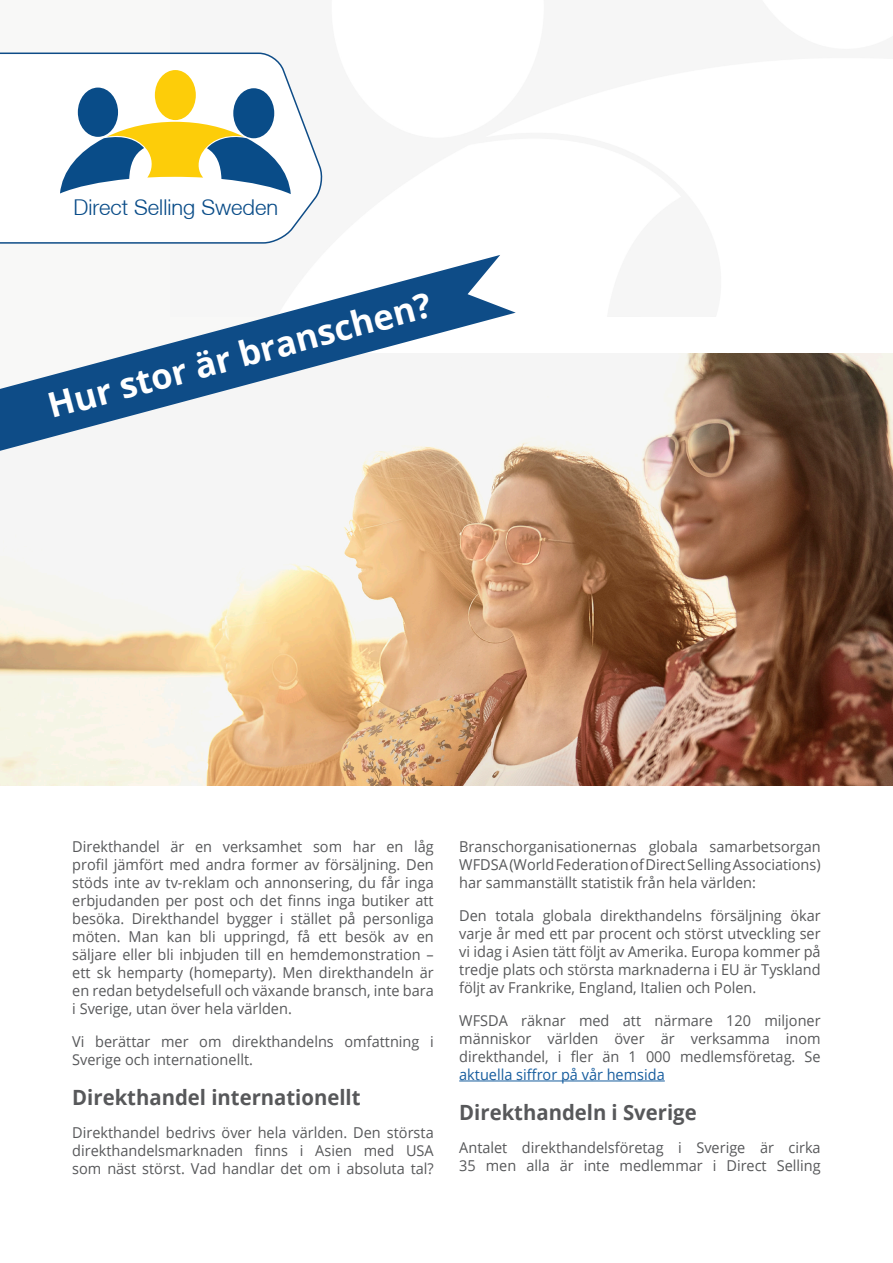
<style>
.page{position:relative;width:893px;height:1263px;background:#fff}
.page>*{position:absolute;margin:0;border:0;box-sizing:border-box;transform-origin:0 0}
.Body{font:700 34.5px "Open Sans";color:#fff}
.t1{font:300 21.75px "Helvetica Neue LT";color:#094c88}
.Paragraph_Style_2{font:700 21px "Open Sans";color:#57585a}
.Paragraph_Style_2-2{font:15px/18px "Open Sans";color:#57585a;text-align:justify}
.s1{color:#175d9e}
</style>
<div class="page">
<img style="left:0;top:353px;width:893px;height:432px">
<svg style="left:516px;top:353px;width:267px;height:38px;fill:#f5f5f5"></svg>
<svg style="left:0;top:52px;width:323px;height:192px"></svg>
<div style="left:155px;top:70px;width:41px;height:50px;background:#fdcd09;border-radius:50%"></div>
<div style="left:78px;top:88px;width:40px;height:49px;background:#094c88;border-radius:50%"></div>
<svg style="left:60px;top:122px;width:231px;height:72px"></svg>
<div style="left:233px;top:88px;width:41px;height:50px;background:#094c88;border-radius:50%"></div>
<hr style="left:459px;top:1080px;width:206px;height:1px;background:#175d9e">
<svg style="left:0;top:255px;width:516px;height:196px;fill:#f5f5f5"></svg>
<p class="t1" style="left:74px;top:194px;width:206px">Direct Selling Sweden</p>
<p class="Body" style="left:42px;top:383px;width:397px;rotate:-15deg">Hur stor är branschen?</p>
<p class="Paragraph_Style_2-2" style="left:72px;top:837px;width:363px">Direkthandel är en verksamhet som har en låg profil jämfört med andra former av försäljning. Den stöds inte av tv-reklam och annonsering, du får inga erbjudanden per post och det finns inga butiker att besöka. Direkthandel bygger i stället på personliga möten. Man kan bli uppringd, få ett besök av en säljare eller bli inbjuden till en hemdemonstration – ett sk hemparty (homeparty). Men direkthandeln är en redan betydelsefull och växande bransch, inte bara i Sverige, utan över hela världen.</p>
<p class="Paragraph_Style_2-2" style="left:72px;top:1032px;width:363px">Vi berättar mer om direkthandelns omfattning i<br>Sverige och internationellt.</p>
<p class="Paragraph_Style_2" style="left:72px;top:1082px;width:290px">Direkthandel internationellt</p>
<p class="Paragraph_Style_2-2" style="left:72px;top:1123px;width:363px">Direkthandel bedrivs över hela världen. Den största direkthandelsmarknaden finns i Asien med USA som näst störst. Vad handlar det om i absoluta tal?</p>
<p class="Paragraph_Style_2-2" style="left:459px;top:837px;width:363px">Branschorganisationernas globala samarbetsorgan WFDSA (World Federation of Direct Selling Associations) har sammanställt statistik från hela världen:</p>
<p class="Paragraph_Style_2-2" style="left:459px;top:906px;width:363px">Den totala globala direkthandelns försäljning ökar varje år med ett par procent och störst utveckling ser vi idag i Asien tätt följt av Amerika. Europa kommer på tredje plats och största marknaderna i EU är Tyskland följt av Frankrike, England, Italien och Polen.</p>
<p class="Paragraph_Style_2-2" style="left:459px;top:1011px;width:363px">WFSDA räknar med att närmare 120 miljoner människor världen över är verksamma inom direkthandel, i fler än 1 000 medlemsföretag. Se <span class="s1">aktuella siffror på vår hemsida</span></p>
<p class="Paragraph_Style_2" style="left:459px;top:1097px;width:239px">Direkthandeln i Sverige</p>
<p class="Paragraph_Style_2-2" style="left:459px;top:1138px;width:363px">Antalet direkthandelsföretag i Sverige är cirka<br>35 men alla är inte medlemmar i Direct Selling</p>
</div>
